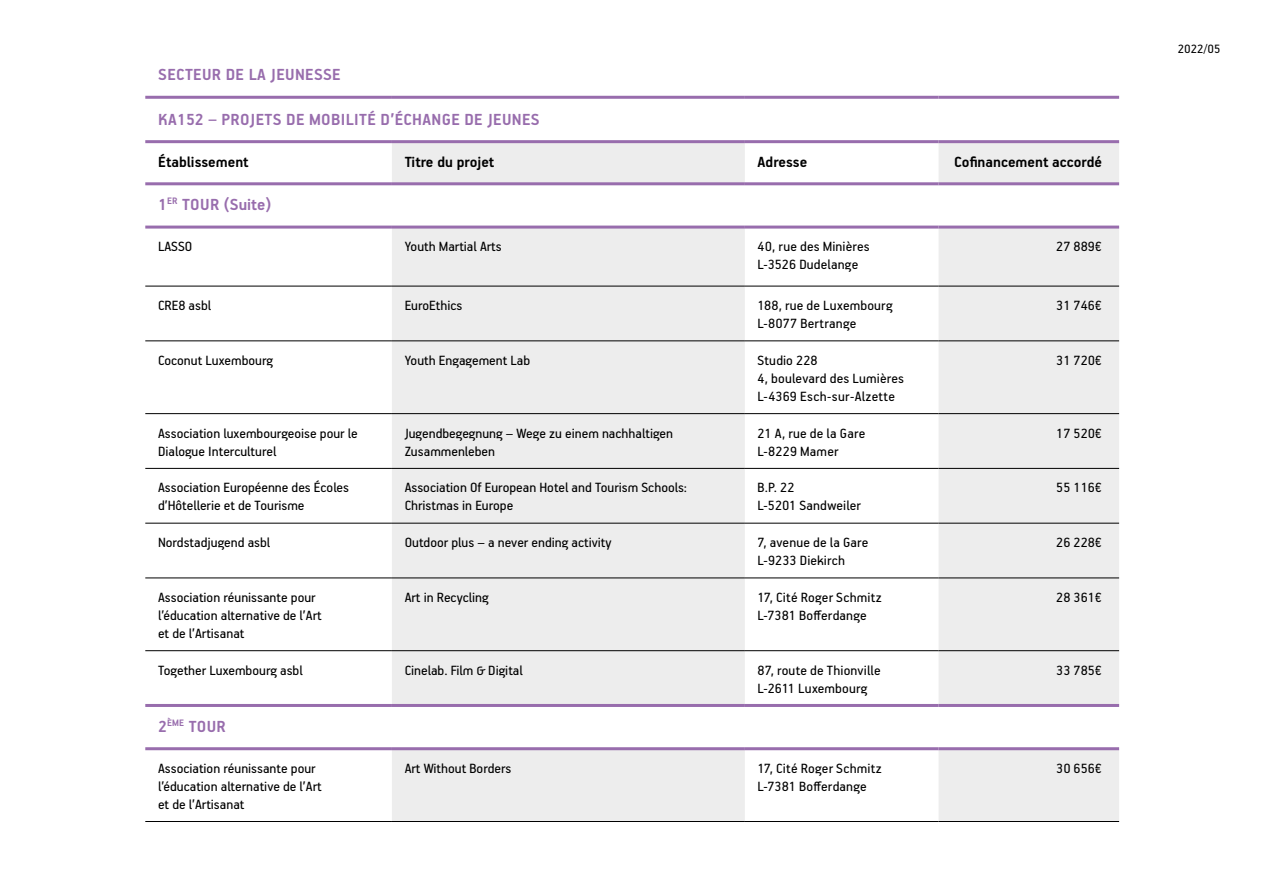
<style>
.page{position:relative;width:1263px;height:893px;background:#fff}
.page>*{position:absolute;margin:0;border:0;box-sizing:border-box;transform-origin:0 0}
.t1{font:700 18px "PF Handbook Pro";letter-spacing:.02em;color:#986dad}
.t2{font:700 18px "PF Handbook Pro";color:#986dad}
.t3{font:700 16.5px "PF Handbook Pro";color:#000}
.t4{font:15px/18px "PF Handbook Pro";color:#000}
.t5{font:13.5px "PF Handbook Pro";color:#000}
</style>
<div class="page">
<svg style="left:392px;top:143px;width:727px;height:678px;background:#eee"></svg>
<svg style="left:745px;top:143px;width:193px;height:678px"></svg>
<hr style="left:145px;top:747px;width:247px;height:3px;background:#986dad">
<hr style="left:392px;top:747px;width:353px;height:3px;background:#986dad">
<hr style="left:745px;top:747px;width:193px;height:3px;background:#986dad">
<hr style="left:938px;top:747px;width:181px;height:3px;background:#986dad">
<hr style="left:145px;top:704px;width:247px;height:3px;background:#986dad">
<hr style="left:392px;top:704px;width:353px;height:3px;background:#986dad">
<hr style="left:745px;top:704px;width:193px;height:3px;background:#986dad">
<hr style="left:938px;top:704px;width:181px;height:3px;background:#986dad">
<hr style="left:145px;top:96px;width:247px;height:3px;background:#986dad">
<hr style="left:392px;top:96px;width:353px;height:3px;background:#986dad">
<hr style="left:745px;top:96px;width:193px;height:3px;background:#986dad">
<hr style="left:938px;top:96px;width:181px;height:3px;background:#986dad">
<hr style="left:145px;top:140px;width:247px;height:3px;background:#986dad">
<hr style="left:392px;top:140px;width:353px;height:3px;background:#986dad">
<hr style="left:745px;top:140px;width:193px;height:3px;background:#986dad">
<hr style="left:938px;top:140px;width:181px;height:3px;background:#986dad">
<hr style="left:145px;top:182px;width:247px;height:3px;background:#986dad">
<hr style="left:392px;top:182px;width:353px;height:3px;background:#986dad">
<hr style="left:745px;top:182px;width:193px;height:3px;background:#986dad">
<hr style="left:938px;top:182px;width:181px;height:3px;background:#986dad">
<hr style="left:145px;top:340px;width:247px;height:1px;background:#000">
<hr style="left:392px;top:340px;width:353px;height:1px;background:#000">
<hr style="left:745px;top:340px;width:193px;height:1px;background:#000">
<hr style="left:938px;top:340px;width:181px;height:1px;background:#000">
<hr style="left:145px;top:413px;width:247px;height:1px;background:#000">
<hr style="left:392px;top:413px;width:353px;height:1px;background:#000">
<hr style="left:745px;top:413px;width:193px;height:1px;background:#000">
<hr style="left:938px;top:413px;width:181px;height:1px;background:#000">
<hr style="left:145px;top:468px;width:247px;height:1px;background:#000">
<hr style="left:392px;top:468px;width:353px;height:1px;background:#000">
<hr style="left:745px;top:468px;width:193px;height:1px;background:#000">
<hr style="left:938px;top:468px;width:181px;height:1px;background:#000">
<hr style="left:145px;top:523px;width:247px;height:1px;background:#000">
<hr style="left:392px;top:523px;width:353px;height:1px;background:#000">
<hr style="left:745px;top:523px;width:193px;height:1px;background:#000">
<hr style="left:938px;top:523px;width:181px;height:1px;background:#000">
<hr style="left:145px;top:578px;width:247px;height:1px;background:#000">
<hr style="left:392px;top:578px;width:353px;height:1px;background:#000">
<hr style="left:745px;top:578px;width:193px;height:1px;background:#000">
<hr style="left:938px;top:578px;width:181px;height:1px;background:#000">
<hr style="left:145px;top:650px;width:247px;height:1px;background:#000">
<hr style="left:392px;top:650px;width:353px;height:1px;background:#000">
<hr style="left:745px;top:650px;width:193px;height:1px;background:#000">
<hr style="left:938px;top:650px;width:181px;height:1px;background:#000">
<hr style="left:145px;top:821px;width:247px;height:1px;background:#000">
<hr style="left:392px;top:821px;width:353px;height:1px;background:#000">
<hr style="left:745px;top:821px;width:193px;height:1px;background:#000">
<hr style="left:938px;top:821px;width:181px;height:1px;background:#000">
<hr style="left:145px;top:286px;width:247px;height:1px;background:#000">
<hr style="left:392px;top:286px;width:353px;height:1px;background:#000">
<hr style="left:745px;top:286px;width:193px;height:1px;background:#000">
<hr style="left:938px;top:286px;width:181px;height:1px;background:#000">
<hr style="left:145px;top:226px;width:247px;height:3px;background:#986dad">
<hr style="left:392px;top:226px;width:353px;height:3px;background:#986dad">
<hr style="left:745px;top:226px;width:193px;height:3px;background:#986dad">
<hr style="left:938px;top:226px;width:181px;height:3px;background:#986dad">
<p class="t1" style="left:158px;top:64px;width:184px">SECTEUR DE LA JEUNESSE</p>
<p class="t1" style="left:158px;top:108px;width:383px">KA152 – PROJETS DE MOBILITÉ D’ÉCHANGE DE JEUNES</p>
<p class="t3" style="left:158px;top:152px;width:92px">Établissement</p>
<p class="t3" style="left:405px;top:152px;width:91px">Titre du projet</p>
<p class="t3" style="left:758px;top:152px;width:51px">Adresse</p>
<p class="t3" style="left:954px;top:152px;width:149px">Cofinancement accordé</p>
<p class="t2" style="left:158px;top:194px;width:115px">1<sup>ER</sup> TOUR (Suite)</p>
<p class="t4" style="left:158px;top:237px;width:36px">LASSO</p>
<p class="t4" style="left:405px;top:237px;width:99px">Youth Martial Arts</p>
<p class="t4" style="left:758px;top:237px;width:114px">40, rue des Minières</p>
<p class="t4" style="left:758px;top:255px;width:102px">L-3526 Dudelange</p>
<p class="t4" style="left:1056px;top:237px;width:47px">27 889€</p>
<p class="t4" style="left:158px;top:296px;width:55px">CRE8 asbl</p>
<p class="t4" style="left:405px;top:296px;width:59px">EuroEthics</p>
<p class="t4" style="left:758px;top:296px;width:137px">188, rue de Luxembourg</p>
<p class="t4" style="left:758px;top:314px;width:100px">L-8077 Bertrange</p>
<p class="t4" style="left:158px;top:351px;width:117px">Coconut Luxembourg</p>
<p class="t4" style="left:405px;top:351px;width:127px">Youth Engagement Lab</p>
<p class="t4" style="left:758px;top:351px;width:62px">Studio 228</p>
<p class="t4" style="left:758px;top:369px;width:148px">4, boulevard des Lumières</p>
<p class="t4" style="left:758px;top:387px;width:139px">L-4369 Esch-sur-Alzette</p>
<p class="t4" style="left:158px;top:423px;width:201px">Association luxembourgeoise pour le<br>Dialogue Interculturel</p>
<p class="t4" style="left:405px;top:423px;width:270px">Jugendbegegnung – Wege zu einem nachhaltigen<br>Zusammenleben</p>
<p class="t4" style="left:758px;top:423px;width:109px">21 A, rue de la Gare</p>
<p class="t4" style="left:758px;top:441px;width:82px">L-8229 Mamer</p>
<p class="t4" style="left:158px;top:478px;width:193px">Association Européenne des Écoles d’Hôtellerie et de Tourisme</p>
<p class="t4" style="left:405px;top:478px;width:284px">Association Of European Hotel and Tourism Schools:<br>Christmas in Europe</p>
<p class="t4" style="left:758px;top:478px;width:38px">B.P. 22</p>
<p class="t4" style="left:758px;top:496px;width:105px">L-5201 Sandweiler</p>
<p class="t4" style="left:158px;top:533px;width:114px">Nordstadjugend asbl</p>
<p class="t4" style="left:405px;top:533px;width:208px">Outdoor plus – a never ending activity</p>
<p class="t4" style="left:758px;top:533px;width:112px">7, avenue de la Gare</p>
<p class="t4" style="left:758px;top:551px;width:89px">L-9233 Diekirch</p>
<p class="t4" style="left:158px;top:588px;width:165px">Association réunissante pour l’éducation alternative de l’Art et de l’Artisanat</p>
<p class="t4" style="left:405px;top:588px;width:86px">Art in Recycling</p>
<p class="t4" style="left:758px;top:588px;width:126px">17, Cité Roger Schmitz</p>
<p class="t4" style="left:758px;top:606px;width:111px">L-7381 Bofferdange</p>
<p class="t4" style="left:158px;top:661px;width:146px">Together Luxembourg asbl</p>
<p class="t4" style="left:405px;top:661px;width:120px">Cinelab. Film &amp; Digital</p>
<p class="t4" style="left:758px;top:661px;width:125px">87, route de Thionville</p>
<p class="t4" style="left:758px;top:679px;width:111px">L-2611 Luxembourg</p>
<p class="t1" style="left:158px;top:715px;width:69px">2<sup>ÈME</sup> TOUR</p>
<p class="t4" style="left:158px;top:759px;width:165px">Association réunissante pour l’éducation alternative de l’Art et de l’Artisanat</p>
<p class="t4" style="left:405px;top:759px;width:108px">Art Without Borders</p>
<p class="t4" style="left:758px;top:759px;width:126px">17, Cité Roger Schmitz</p>
<p class="t4" style="left:758px;top:777px;width:111px">L-7381 Bofferdange</p>
<p class="t4" style="left:1056px;top:296px;width:47px">31 746€</p>
<p class="t4" style="left:1056px;top:351px;width:47px">31 720€</p>
<p class="t4" style="left:1056px;top:423px;width:47px">17 520€</p>
<p class="t4" style="left:1056px;top:478px;width:47px">55 116€</p>
<p class="t4" style="left:1056px;top:533px;width:47px">26 228€</p>
<p class="t4" style="left:1056px;top:588px;width:47px">28 361€</p>
<p class="t4" style="left:1056px;top:661px;width:47px">33 785€</p>
<p class="t4" style="left:1056px;top:759px;width:47px">30 656€</p>
<p class="t5" style="left:1178px;top:40px;width:44px">2022/05</p>
</div>
